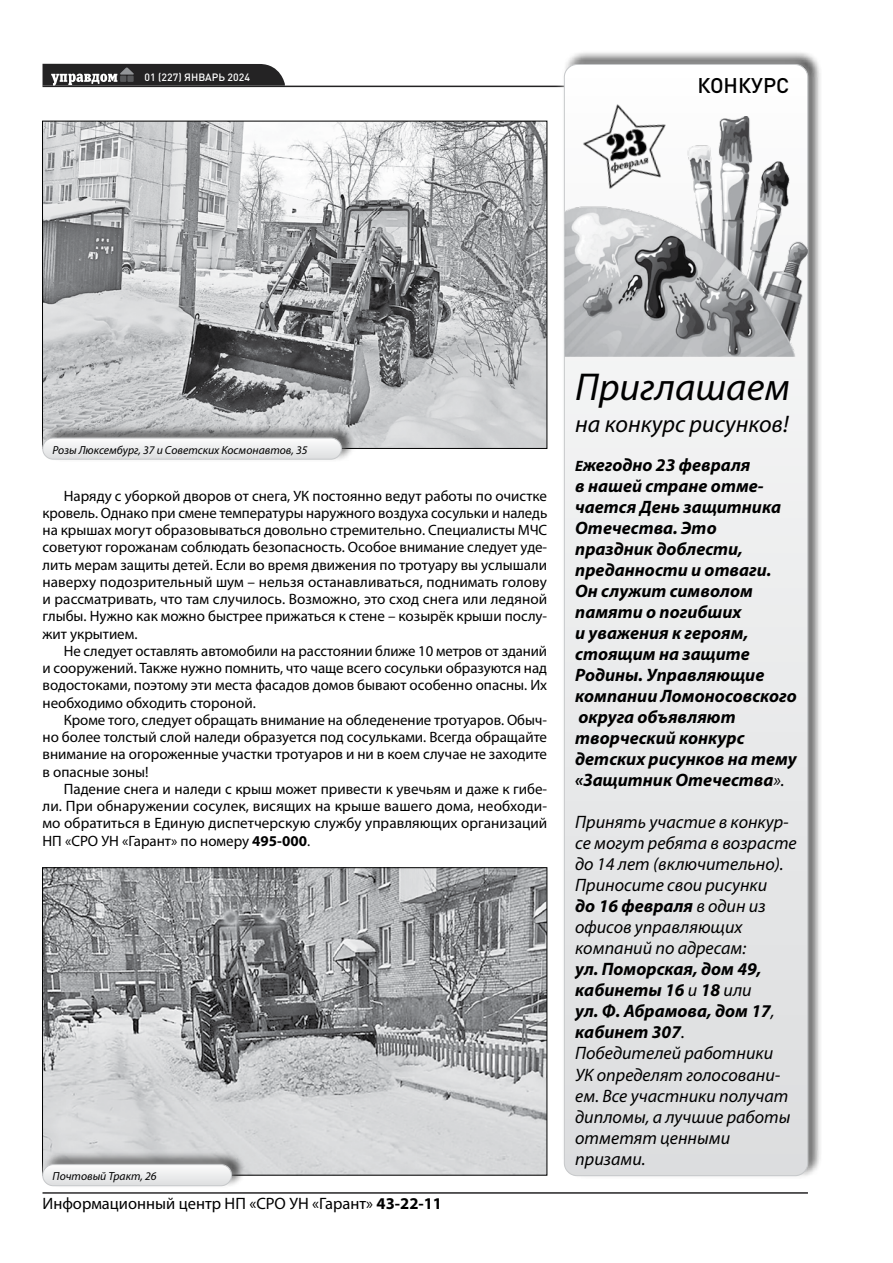
<style>
.page{position:relative;width:893px;height:1263px;background:#fff}
.page>*{position:absolute;margin:0;border:0;box-sizing:border-box;transform-origin:0 0}
.t1{font:italic 39px "Myriad Pro";color:#000}
.t2{font:italic 24px "Myriad Pro";color:#000}
.t3{font:500 21px "DIN Pro";color:#000}
.t4{font:italic 18px/21px "Myriad Pro";color:#000}
.t5{font:italic 700 18px/21px "Myriad Pro";color:#000}
.t6{font:16.5px "Myriad Pro";color:#000}
.t7{font:15px/17.2px "Myriad Pro";color:#000;text-align:justify}
.t8{font:italic 11.7px "Myriad Pro";color:#000}
.t9{font:500 10.5px "DIN Pro";color:#fff}
.s1{font-weight:700}
.s2{font-size:15px}
.s3{font-weight:400}
</style>
<div class="page">
<hr style="left:43px;top:86px;width:765px;height:1px;background:#242324">
<hr style="left:43px;top:1192px;width:765px;height:2px;background:#242324">
<svg style="left:43px;top:64px;width:242px;height:22px;background:#3d3c3d"></svg>
<img style="left:44px;top:869px;width:501px;height:304px">
<img style="left:44px;top:123px;width:501px;height:324px">
<div style="left:41px;top:1151px;width:205px;height:37px;background:#000;opacity:.75"></div>
<div style="left:33px;top:1154px;width:208px;height:42px;background:#fff;opacity:.75"></div>
<div style="left:43px;top:1164px;width:189px;height:22px;background:linear-gradient(to right,#eeeeef,#edeeef);border-radius:11px"></div>
<div style="left:43px;top:1164px;width:189px;height:22px;border:1px solid #c6c8ca;border-radius:11px"></div>
<div style="left:41px;top:424px;width:315px;height:38px;background:#000;opacity:.75"></div>
<div style="left:33px;top:428px;width:318px;height:41px;background:#fff;opacity:.75"></div>
<div style="left:43px;top:438px;width:298px;height:21px;background:#edeeee;border-radius:11px"></div>
<div style="left:43px;top:438px;width:299px;height:21px;border:1px solid #c6c8ca;border-radius:11px"></div>
<div style="left:562px;top:51px;width:261px;height:1128px;background:#000;opacity:.75"></div>
<div style="left:554px;top:54px;width:264px;height:1131px;background:#fff;opacity:.75"></div>
<svg style="left:564px;top:64px;width:244px;height:1112px"></svg>
<img style="left:564px;top:116px;width:243px;height:241px">
<img style="left:556px;top:86px;width:147px;height:118px">
<p class="t9" style="left:145px;top:70px;width:107px">01 (227) ЯНВАРЬ 2024</p>
<h3 class="t3" style="left:697px;top:71px;width:94px">КОНКУРС</h3>
<p class="t8" style="left:53px;top:443px;width:257px">Розы Люксембург, 37 и Советских Космонавтов, 35</p>
<p class="t7" style="left:43px;top:487px;width:506px;text-indent:21px">Наряду с уборкой дворов от снега, УК постоянно ведут работы по очистке кровель. Однако при смене температуры наружного воздуха сосульки и наледь на крышах могут образовываться довольно стремительно. Специалисты МЧС советуют горожанам соблюдать безопасность. Особое внимание следует уде&shy;лить мерам защиты детей. Если во время движения по тротуару вы услышали наверху подозрительный шум – нельзя останавливаться, поднимать голову и рассматривать, что там случилось. Возможно, это сход снега или ледяной глыбы. Нужно как можно быстрее прижаться к стене – козырёк крыши послу&shy;жит укрытием.</p>
<p class="t7" style="left:43px;top:642px;width:506px;text-indent:21px">Не следует оставлять автомобили на расстоянии ближе 10 метров от зданий и сооружений. Также нужно помнить, что чаще всего сосульки образуются над водостоками, поэтому эти места фасадов домов бывают особенно опасны. Их необходимо обходить стороной.</p>
<p class="t7" style="left:43px;top:711px;width:506px;text-indent:21px">Кроме того, следует обращать внимание на обледенение тротуаров. Обыч&shy;но более толстый слой наледи образуется под сосульками. Всегда обращайте внимание на огороженные участки тротуаров и ни в коем случае не заходите в опасные зоны!</p>
<p class="t7" style="left:43px;top:780px;width:506px;text-indent:21px">Падение снега и наледи с крыш может привести к увечьям и даже к гибе&shy;ли. При обнаружении сосулек, висящих на крыше вашего дома, необходи&shy;мо обратиться в Единую диспетчерскую службу управляющих организаций НП «СРО УН «Гарант» по номеру <span class="s1">495-000</span>.</p>
<p class="t8" style="left:53px;top:1170px;width:106px">Почтовый Тракт, 26</p>
<p class="t6" style="left:43px;top:1194px;width:401px">Информационный центр НП «СРО УН «Гарант» <span class="s1">43-22-11</span></p>
<h1 class="t1" style="left:575px;top:366px;width:217px">Приглашаем</h1>
<h2 class="t2" style="left:575px;top:411px;width:215px">на конкурс рисунков!</h2>
<p class="t5" style="left:575px;top:455px;width:223px"><span class="s2">Е</span>жегодно 23 февраля<br>в нашей стране отме&shy;чается День защитника<br>Отечества. Это праздник доблести, преданности и отваги.<br>Он служит символом памяти о погибших<br>и уважения к героям, стоящим на защите<br>Родины. Управляющие компании Ломоносовского округа объявляют творческий конкурс детских рисунков на тему «Защитник Отечества<span class="s3">».</span></p>
<p class="t4" style="left:575px;top:812px;width:223px">Принять участие в конкур&shy;се могут ребята в возрасте до 14 лет (включительно).<br>Приносите свои рисунки<br><span class="s1">до 16 февраля</span> в один из офисов управляющих компаний по адресам:</p>
<p class="t4" style="left:575px;top:959px;width:217px"><span class="s1">ул. Поморская, дом 49, кабинеты 16</span> и <span class="s1">18</span> или<br><span class="s1">ул. Ф. Абрамова, дом 17</span>, <span class="s1">кабинет 307</span>.<br>Победителей работники<br>УК определят голосовани&shy;ем. Все участники получат дипломы, а лучшие работы отметят ценными призами.</p>
</div>
